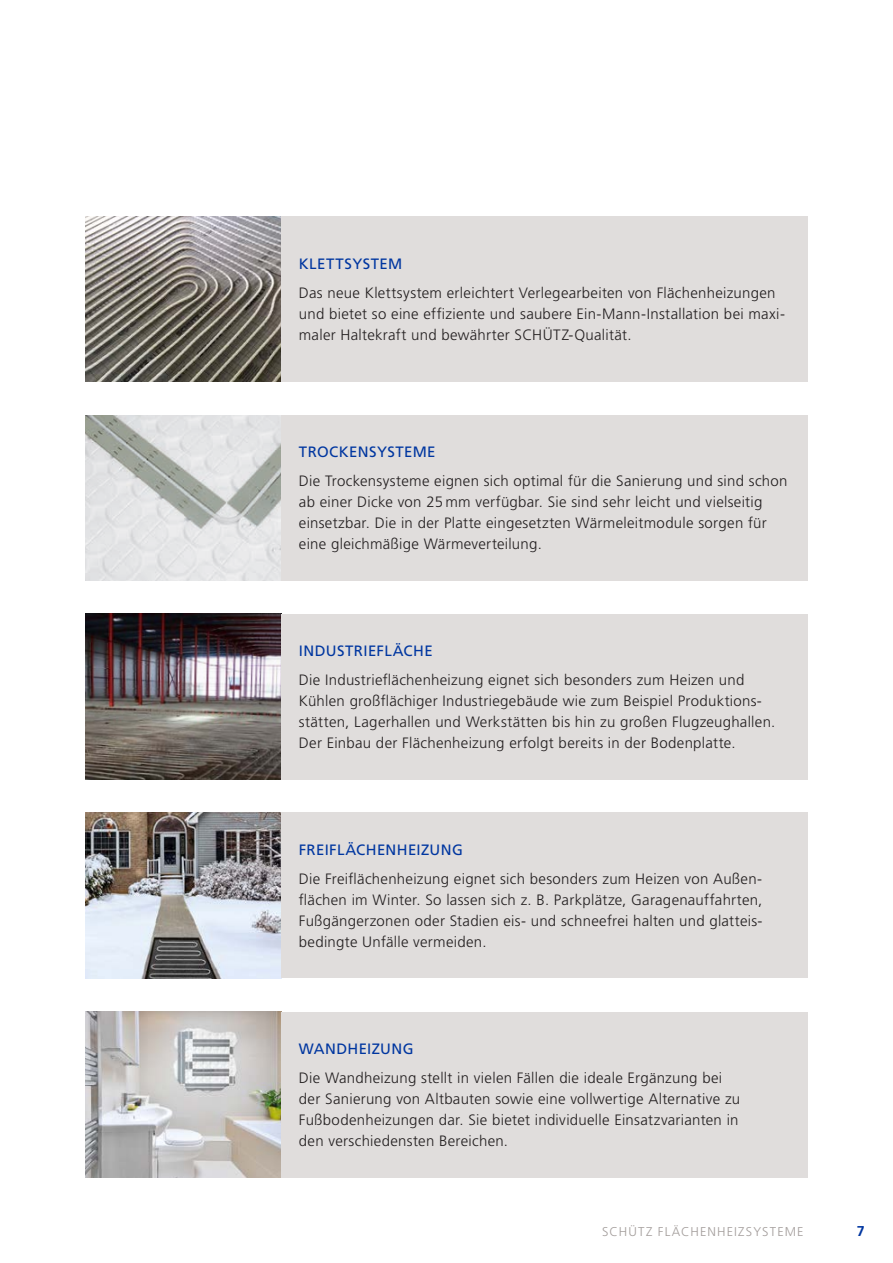
<style>
.page{position:relative;width:893px;height:1263px;background:#fff}
.page>*{position:absolute;margin:0;border:0;box-sizing:border-box;transform-origin:0 0}
.t1{font:300 15px/21px "Frutiger LT Pro";letter-spacing:.02em;color:#231f20}
.t2{font:15px "Frutiger LT Pro";letter-spacing:.025em;color:#0036a0}
.t3{font:700 14.25px "Frutiger LT Pro";color:#0036a0}
.t4{font:300 12.75px "Frutiger LT Pro";letter-spacing:.09em;color:#a39d9b}
</style>
<div class="page">
<img style="left:85px;top:216px;width:197px;height:165px">
<img style="left:85px;top:415px;width:197px;height:165px">
<img style="left:85px;top:614px;width:197px;height:165px">
<img style="left:85px;top:812px;width:197px;height:166px">
<img style="left:85px;top:1012px;width:197px;height:165px">
<div style="left:282px;top:216px;width:526px;height:165px;background:#e0dddc"></div>
<div style="left:282px;top:415px;width:526px;height:165px;background:#e0dddc"></div>
<div style="left:282px;top:614px;width:526px;height:165px;background:#e0dddc"></div>
<div style="left:282px;top:812px;width:526px;height:166px;background:#e0dddc"></div>
<div style="left:282px;top:1012px;width:526px;height:165px;background:#e0dddc"></div>
<p class="t2" style="left:299px;top:254px;width:105px">KLETTSYSTEM</p>
<p class="t1" style="left:299px;top:282px;width:488px">Das neue Klettsystem erleichtert Verlegearbeiten von Flächenheizungen und bietet so eine effiziente und saubere Ein-Mann-Installation bei maxi&shy;maler Haltekraft und bewährter SCHÜTZ-Qualität.</p>
<p class="t2" style="left:299px;top:443px;width:138px">TROCKENSYSTEME</p>
<p class="t1" style="left:299px;top:471px;width:490px">Die Trockensysteme eignen sich optimal für die Sanierung und sind schon ab einer Dicke von 25 mm verfügbar. Sie sind sehr leicht und vielseitig einsetzbar. Die in der Platte eingesetzten Wärmeleitmodule sorgen für eine gleichmäßige Wärmeverteilung.</p>
<p class="t2" style="left:299px;top:642px;width:135px">INDUSTRIEFLÄCHE</p>
<p class="t1" style="left:299px;top:670px;width:478px">Die Industrieflächenheizung eignet sich besonders zum Heizen und Kühlen großflächiger Industriegebäude wie zum Beispiel Produktions&shy;stätten, Lagerhallen und Werkstätten bis hin zu großen Flugzeughallen.<br>Der Einbau der Flächenheizung erfolgt bereits in der Bodenplatte.</p>
<p class="t2" style="left:299px;top:841px;width:166px">FREIFLÄCHENHEIZUNG</p>
<p class="t1" style="left:299px;top:869px;width:465px;text-align:justify">Die Freiflächenheizung eignet sich besonders zum Heizen von Außen&shy;flächen im Winter. So lassen sich z. B. Parkplätze, Garagenauffahrten, Fußgängerzonen oder Stadien eis- und schneefrei halten und glatteis&shy;bedingte Unfälle vermeiden.</p>
<p class="t2" style="left:299px;top:1040px;width:116px">WANDHEIZUNG</p>
<p class="t1" style="left:299px;top:1068px;width:443px">Die Wandheizung stellt in vielen Fällen die ideale Ergänzung bei der Sanierung von Altbauten sowie eine vollwertige Alternative zu Fußbodenheizungen dar. Sie bietet individuelle Einsatzvarianten in den verschiedensten Bereichen.</p>
<p class="t4" style="left:602px;top:1224px;width:203px">SCHÜTZ FLÄCHENHEIZSYSTEME</p>
<p class="t3" style="left:857px;top:1222px;width:9px">7</p>
</div>
